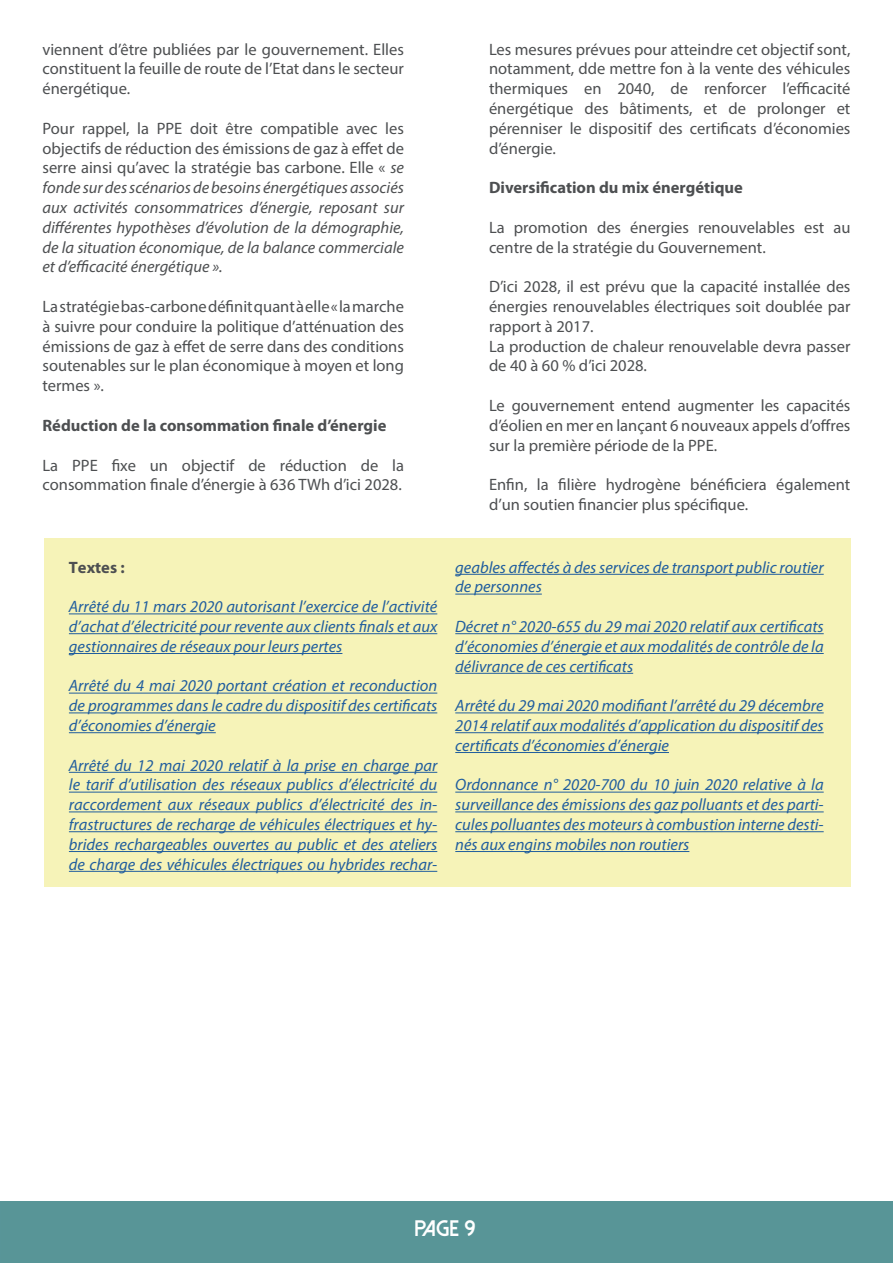
<style>
.page{position:relative;width:893px;height:1263px;background:#fff}
.page>*{position:absolute;margin:0;border:0;box-sizing:border-box;transform-origin:0 0}
.t1{font:800 22.5px "Dolce Vita";color:#fff}
.t2{font:16.5px/19.8px "Myriad Pro";color:#4d4f51;text-align:justify}
.t3{font:italic 16.5px/19.8px "Myriad Pro";color:#215e9e;text-align:justify}
.t4{font:italic 16.5px/19.8px "Myriad Pro";color:#4d4f51;text-align:justify}
.t5{font:700 16.5px "Myriad Pro";color:#4d4f51}
.s1{font-style:normal}
</style>
<div class="page">
<div style="left:1px;top:1201px;width:892px;height:62px;background:#589597"></div>
<hr style="left:0;top:1201px;width:1px;height:62px;background:#589598">
<div style="left:44px;top:538px;width:806px;height:349px;background:#f6f3b8"></div>
<hr style="left:69px;top:613px;width:368px;height:1px;background:#215e9e">
<hr style="left:69px;top:633px;width:368px;height:1px;background:#215e9e">
<hr style="left:69px;top:653px;width:273px;height:1px;background:#215e9e">
<hr style="left:69px;top:693px;width:368px;height:1px;background:#215e9e">
<hr style="left:69px;top:712px;width:368px;height:1px;background:#215e9e">
<hr style="left:69px;top:732px;width:147px;height:1px;background:#215e9e">
<hr style="left:69px;top:772px;width:368px;height:1px;background:#215e9e">
<hr style="left:69px;top:792px;width:368px;height:1px;background:#215e9e">
<hr style="left:69px;top:811px;width:368px;height:1px;background:#215e9e">
<hr style="left:69px;top:831px;width:368px;height:1px;background:#215e9e">
<hr style="left:69px;top:851px;width:368px;height:1px;background:#215e9e">
<hr style="left:69px;top:871px;width:368px;height:1px;background:#215e9e">
<hr style="left:455px;top:574px;width:369px;height:1px;background:#215e9e">
<hr style="left:455px;top:594px;width:87px;height:1px;background:#215e9e">
<hr style="left:455px;top:633px;width:369px;height:1px;background:#215e9e">
<hr style="left:455px;top:653px;width:369px;height:1px;background:#215e9e">
<hr style="left:455px;top:673px;width:178px;height:1px;background:#215e9e">
<hr style="left:455px;top:712px;width:369px;height:1px;background:#215e9e">
<hr style="left:455px;top:732px;width:369px;height:1px;background:#215e9e">
<hr style="left:455px;top:752px;width:214px;height:1px;background:#215e9e">
<hr style="left:455px;top:792px;width:369px;height:1px;background:#215e9e">
<hr style="left:455px;top:811px;width:369px;height:1px;background:#215e9e">
<hr style="left:455px;top:831px;width:369px;height:1px;background:#215e9e">
<hr style="left:455px;top:851px;width:234px;height:1px;background:#215e9e">
<p class="t2" style="left:43px;top:39px;width:363px">viennent d’être publiées par le gouvernement. Elles constituent la feuille de route de l’Etat dans le secteur énergétique.</p>
<p class="t4" style="left:43px;top:118px;width:363px"><span class="s1">Pour rappel, la PPE doit être compatible avec les objectifs de réduction des émissions de gaz à effet de serre ainsi qu’avec la stratégie bas carbone. Elle «</span> se fonde sur des scénarios de besoins énergétiques associés aux activités consommatrices d’énergie, reposant sur différentes hypothèses d’évolution de la démographie, de la situation économique, de la balance commerciale et d’efficacité énergétique ».</p>
<p class="t2" style="left:43px;top:296px;width:363px">La stratégie bas-carbone définit quant à elle « la marche à suivre pour conduire la politique d’atténuation des émissions de gaz à effet de serre dans des conditions soutenables sur le plan économique à moyen et long termes ».</p>
<p class="t5" style="left:43px;top:416px;width:345px">Réduction de la consommation finale d’énergie</p>
<p class="t2" style="left:43px;top:455px;width:363px">La PPE fixe un objectif de réduction de la consommation finale d’énergie à 636 TWh d’ici 2028.</p>
<p class="t2" style="left:489px;top:39px;width:363px">Les mesures prévues pour atteindre cet objectif sont, notamment, dde mettre fon à la vente des véhicules thermiques en 2040, de renforcer l’efficacité énergétique des bâtiments, et de prolonger et pérenniser le dispositif des certificats d’économies d’énergie.</p>
<p class="t5" style="left:489px;top:178px;width:255px">Diversification du mix énergétique</p>
<p class="t2" style="left:489px;top:217px;width:363px">La promotion des énergies renouvelables est au centre de la stratégie du Gouvernement.</p>
<p class="t2" style="left:489px;top:277px;width:363px;text-align:left">D’ici 2028, il est prévu que la capacité installée des énergies renouvelables électriques soit doublée par rapport à 2017.<br>La production de chaleur renouvelable devra passer de 40 à 60 % d’ici 2028.</p>
<p class="t2" style="left:489px;top:395px;width:363px">Le gouvernement entend augmenter les capacités d’éolien en mer en lançant 6 nouveaux appels d’offres sur la première période de la PPE.</p>
<p class="t2" style="left:489px;top:475px;width:363px">Enfin, la filière hydrogène bénéficiera également d’un soutien financier plus spécifique.</p>
<p class="t5" style="left:69px;top:558px;width:57px">Textes :</p>
<p class="t3" style="left:69px;top:596px;width:370px">Arrêté du 11 mars 2020 autorisant l’exercice de l’activité d’achat d’électricité pour revente aux clients finals et aux gestionnaires de réseaux pour leurs pertes</p>
<p class="t3" style="left:69px;top:676px;width:370px">Arrêté du 4 mai 2020 portant création et reconduction de programmes dans le cadre du dispositif des certificats d’économies d’énergie</p>
<p class="t3" style="left:69px;top:755px;width:370px">Arrêté du 12 mai 2020 relatif à la prise en charge par le tarif d’utilisation des réseaux publics d’électricité du raccordement aux réseaux publics d’électricité des in&shy;frastructures de recharge de véhicules électriques et hy&shy;brides rechargeables ouvertes au public et des ateliers de charge des véhicules électriques ou hybrides rechar-</p>
<p class="t3" style="left:455px;top:557px;width:370px">geables affectés à des services de transport public routier de personnes</p>
<p class="t3" style="left:455px;top:616px;width:370px">Décret n° 2020-655 du 29 mai 2020 relatif aux certificats d’économies d’énergie et aux modalités de contrôle de la délivrance de ces certificats</p>
<p class="t3" style="left:455px;top:695px;width:370px">Arrêté du 29 mai 2020 modifiant l’arrêté du 29 décembre 2014 relatif aux modalités d’application du dispositif des certificats d’économies d’énergie</p>
<p class="t3" style="left:455px;top:775px;width:370px">Ordonnance n° 2020-700 du 10 juin 2020 relative à la surveillance des émissions des gaz polluants et des parti&shy;cules polluantes des moteurs à combustion interne desti&shy;nés aux engins mobiles non routiers</p>
<h1 class="t1" style="left:414px;top:1216px;width:63px">Page 9</h1>
</div>
